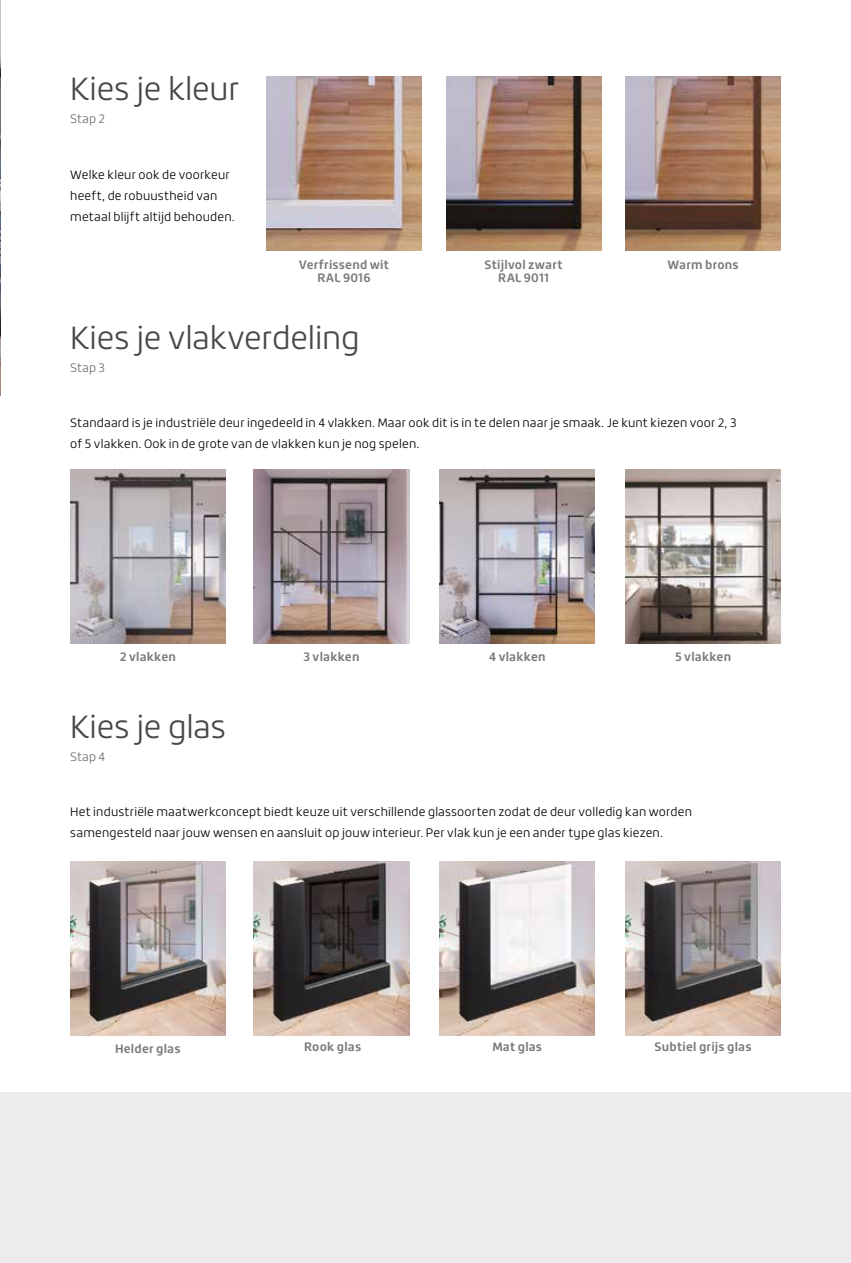
<style>
.page{position:relative;width:851px;height:1263px;background:#fff}
.page>*{position:absolute;margin:0;border:0;box-sizing:border-box;transform-origin:0 0}
.t1{font:300 31.5px "Roihu";letter-spacing:-.005em;color:#484847}
.t2{font:300 12px/21px "Roihu";letter-spacing:.015em;color:#000}
.t3{font:700 12px/13.5px "Roihu";letter-spacing:.015em;color:#7a7b7a;text-align:center}
.t4{font:300 12px "Roihu";letter-spacing:.005em;color:#6e6e6e}
</style>
<div class="page">
<div style="left:0;top:1093px;width:850px;height:170px;background:#ececec"></div>
<img style="left:266px;top:77px;width:156px;height:174px">
<img style="left:70px;top:861px;width:155px;height:174px">
<img style="left:625px;top:77px;width:155px;height:174px">
<img style="left:446px;top:77px;width:155px;height:174px">
<img style="left:0;top:1px;width:1px;height:394px">
<img style="left:70px;top:469px;width:155px;height:174px">
<img style="left:439px;top:469px;width:156px;height:174px">
<img style="left:625px;top:469px;width:155px;height:174px">
<img style="left:254px;top:469px;width:155px;height:174px">
<img style="left:439px;top:861px;width:156px;height:174px">
<img style="left:625px;top:861px;width:155px;height:174px">
<img style="left:254px;top:861px;width:155px;height:174px">
<h1 class="t1" style="left:70px;top:71px;width:171px">Kies je kleur</h1>
<p class="t4" style="left:70px;top:112px;width:36px">Stap 2</p>
<p class="t2" style="left:70px;top:164px;width:166px">Welke kleur ook de voorkeur heeft, de robuustheid van metaal blijft altijd behouden.</p>
<p class="t3" style="left:299px;top:258px;width:92px">Verfrissend wit<br>RAL 9016</p>
<p class="t3" style="left:484px;top:258px;width:80px">Stijlvol zwart<br>RAL 9011</p>
<p class="t3" style="left:667px;top:258px;width:73px">Warm brons</p>
<h1 class="t1" style="left:70px;top:320px;width:291px">Kies je vlakverdeling</h1>
<p class="t4" style="left:70px;top:361px;width:36px">Stap 3</p>
<p class="t2" style="left:70px;top:412px;width:667px">Standaard is je industriële deur ingedeeld in 4 vlakken. Maar ook dit is in te delen naar je smaak. Je kunt kiezen voor 2, 3 of 5 vlakken. Ook in de grote van de vlakken kun je nog spelen.</p>
<p class="t3" style="left:120px;top:650px;width:58px">2 vlakken</p>
<h1 class="t1" style="left:70px;top:708px;width:157px">Kies je glas</h1>
<p class="t4" style="left:70px;top:749px;width:37px">Stap 4</p>
<p class="t3" style="left:303px;top:650px;width:57px">3 vlakken</p>
<p class="t3" style="left:489px;top:650px;width:58px">4 vlakken</p>
<p class="t3" style="left:675px;top:650px;width:57px">5 vlakken</p>
<p class="t2" style="left:70px;top:801px;width:623px">Het industriële maatwerkconcept biedt keuze uit verschillende glassoorten zodat de deur volledig kan worden samengesteld naar jouw wensen en aansluit op jouw interieur. Per vlak kun je een ander type glas kiezen.</p>
<p class="t3" style="left:115px;top:1042px;width:67px">Helder glas</p>
<p class="t3" style="left:304px;top:1040px;width:59px">Rook glas</p>
<p class="t3" style="left:492px;top:1040px;width:51px">Mat glas</p>
<p class="t3" style="left:654px;top:1040px;width:98px">Subtiel grijs glas</p>
</div>
